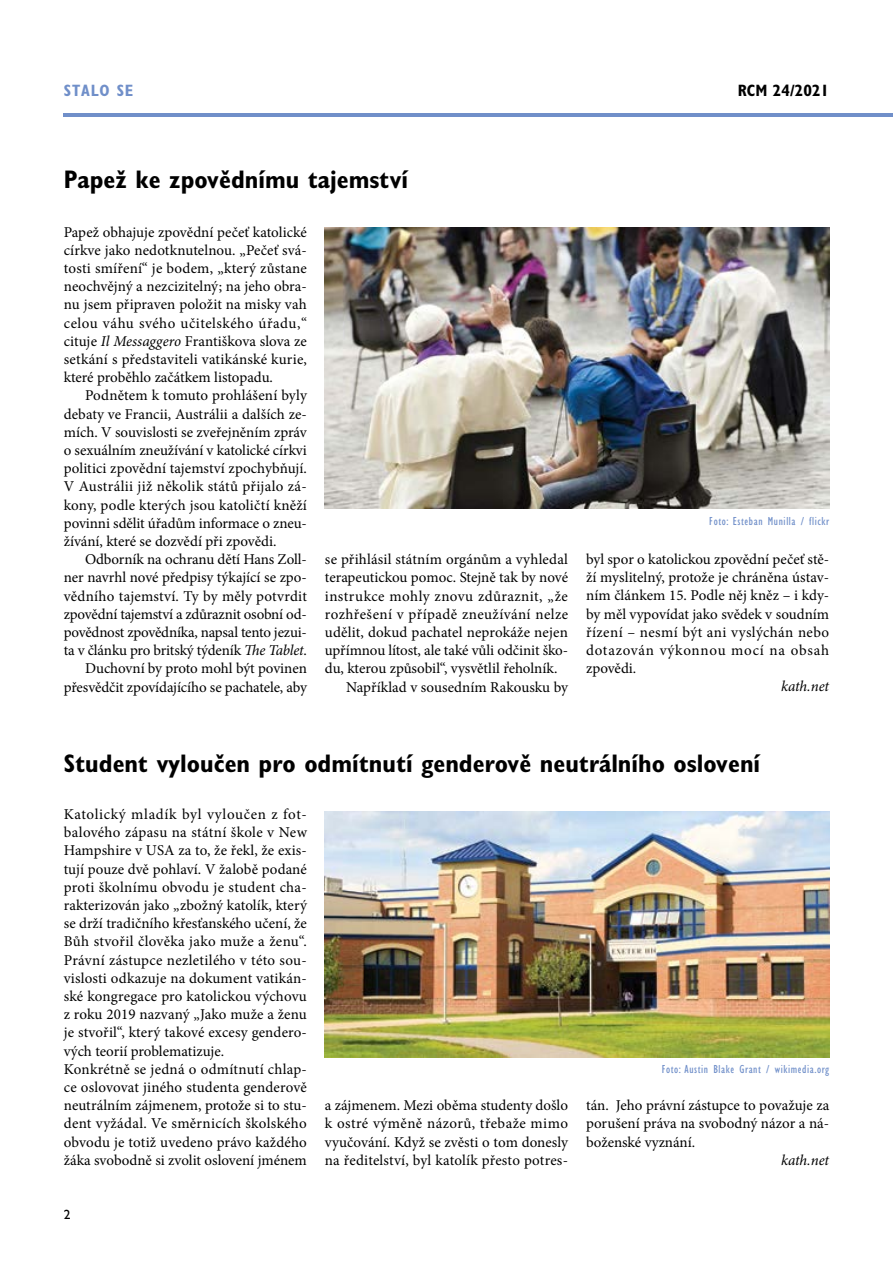
<style>
.page{position:relative;width:893px;height:1263px;background:#fff}
.page>*{position:absolute;margin:0;border:0;box-sizing:border-box;transform-origin:0 0}
.t1{font:700 condensed 25.5px "Gill Sans Std";color:#000}
.t2{font:700 condensed 16.5px "Gill Sans Std";color:#000}
.t3{font:700 condensed 16.5px "Gill Sans Std";color:#708fc9}
.t4{font:15px/18.1px "Minion Pro";letter-spacing:.005em;color:#000;text-align:justify}
.t5{font:15px "Minion Pro";letter-spacing:.03em;color:#000}
.t6{font:italic 15px "Minion Pro";letter-spacing:-.005em;color:#000}
.t7{font:13.5px "Gill Sans Std";color:#000}
.t8{font:condensed 12px "Gill Sans Std";letter-spacing:.05em;color:#708fc9}
.s1{font-style:italic}
</style>
<div class="page">
<hr style="left:64px;top:113px;width:829px;height:4px;background:#708fc9">
<img style="left:325px;top:227px;width:504px;height:281px">
<img style="left:325px;top:812px;width:504px;height:245px">
<p class="t3" style="left:64px;top:81px;width:71px">stalo se</p>
<p class="t2" style="left:738px;top:81px;width:93px">RCM 24/2021</p>
<h1 class="t1" style="left:64px;top:164px;width:347px">Papež ke zpovědnímu tajemství</h1>
<p class="t4" style="left:64px;top:223px;width:245px">Papež obhajuje zpovědní pečeť katolické církve jako nedotknutelnou. „Pečeť svá&shy;tosti smíření“ je bodem, „který zůstane neochvějný a nezcizitelný; na jeho obra&shy;nu jsem připraven položit na misky vah celou váhu svého učitelského úřadu,“ cituje <span class="s1">Il Messaggero</span> Františkova slova ze setkání s představiteli vatikánské kurie, které proběhlo začátkem listopadu.</p>
<p class="t4" style="left:64px;top:387px;width:245px;text-indent:21px">Podnětem k tomuto prohlášení byly debaty ve Francii, Austrálii a dalších ze&shy;mích. V souvislosti se zveřejněním zpráv o sexuálním zneužívání v katolické církvi politici zpovědní tajemství zpochybňují.<br>V Austrálii již několik států přijalo zá&shy;kony, podle kterých jsou katoličtí kněží povinni sdělit úřadům informace o zneu&shy;žívání, které se dozvědí při zpovědi.</p>
<p class="t4" style="left:64px;top:550px;width:245px;text-align:right">Odborník na ochranu dětí Hans Zoll&shy;ner navrhl nové předpisy týkající se zpo&shy;vědního tajemství. Ty by měly potvrdit zpovědní tajemství a zdůraznit osobní od&shy;povědnost zpovědníka, napsal tento jezui&shy;ta v článku pro britský týdeník <span class="s1">The Tablet</span>.<br>Duchovní by proto mohl být povinen přesvědčit zpovídajícího se pachatele, aby</p>
<p class="t4" style="left:325px;top:550px;width:245px">se přihlásil státním orgánům a vyhledal</p>
<p class="t4" style="left:325px;top:568px;width:245px">terapeutickou pomoc. Stejně tak by nové</p>
<p class="t5" style="left:325px;top:586px;width:245px">instrukce mohly znovu zdůraznit, „že</p>
<p class="t5" style="left:325px;top:604px;width:245px">rozhřešení v případě zneužívání nelze</p>
<p class="t4" style="left:325px;top:623px;width:245px">udělit, dokud pachatel neprokáže nejen</p>
<p class="t4" style="left:325px;top:641px;width:245px">upřímnou lítost, ale také vůli odčinit ško-</p>
<p class="t4" style="left:325px;top:659px;width:234px">du, kterou způsobil“, vysvětlil řeholník.</p>
<p class="t4" style="left:346px;top:678px;width:223px">Například v sousedním Rakousku by</p>
<p class="t8" style="left:709px;top:515px;width:121px">Foto: Esteban Munilla / flickr</p>
<p class="t4" style="left:586px;top:550px;width:245px">byl spor o katolickou zpovědní pečeť stě&shy;ží myslitelný, protože je chráněna ústav&shy;ním článkem 15. Podle něj kněz – i kdy&shy;by měl vypovídat jako svědek v soudním řízení – nesmí být ani vyslýchán nebo dotazován výkonnou mocí na obsah zpovědi.</p>
<p class="t6" style="left:781px;top:676px;width:49px">kath.net</p>
<h1 class="t1" style="left:64px;top:748px;width:699px">Student vyloučen pro odmítnutí genderově neutrálního oslovení</h1>
<p class="t4" style="left:64px;top:805px;width:245px;text-align:left">Katolický mladík byl vyloučen z fot&shy;balového zápasu na státní škole v New Hampshire v USA za to, že řekl, že exis&shy;tují pouze dvě pohlaví. V žalobě podané proti školnímu obvodu je student cha&shy;rakterizován jako „zbožný katolík, který se drží tradičního křesťanského učení, že Bůh stvořil člověka jako muže a ženu“.<br>Právní zástupce nezletilého v této sou&shy;vislosti odkazuje na dokument vatikán&shy;ské kongregace pro katolickou výchovu z roku 2019 nazvaný „Jako muže a ženu je stvořil“, který takové excesy gendero&shy;vých teorií problematizuje.<br>Konkrétně se jedná o odmítnutí chlap&shy;ce oslovovat jiného studenta genderově neutrálním zájmenem, protože si to stu&shy;dent vyžádal. Ve směrnicích školského obvodu je totiž uvedeno právo každého žáka svobodně si zvolit oslovení jménem</p>
<p class="t7" style="left:64px;top:1207px;width:8px">2</p>
<p class="t8" style="left:662px;top:1063px;width:169px">Foto: Austin Blake Grant / wikimedia.org</p>
<p class="t4" style="left:325px;top:1096px;width:245px">a zájmenem. Mezi oběma studenty došlo k ostré výměně názorů, třebaže mimo vyučování. Když se zvěsti o tom donesly na ředitelství, byl katolík přesto potres-</p>
<p class="t4" style="left:586px;top:1096px;width:245px">tán. Jeho právní zástupce to považuje za porušení práva na svobodný názor a ná&shy;boženské vyznání.</p>
<p class="t6" style="left:781px;top:1150px;width:49px">kath.net</p>
</div>
